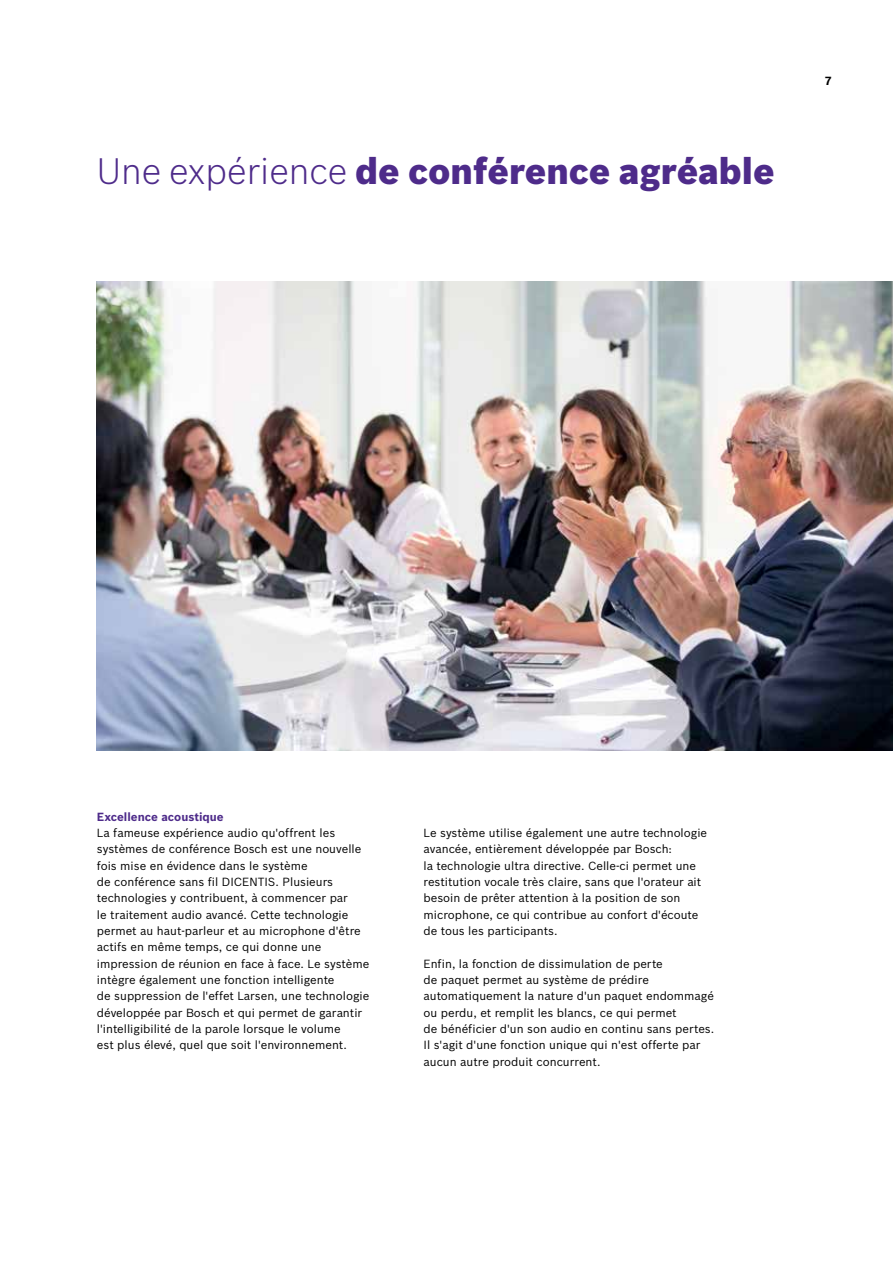
<style>
.page{position:relative;width:893px;height:1263px;background:#fff}
.page>*{position:absolute;margin:0;border:0;box-sizing:border-box;transform-origin:0 0}
.t1{font:900 36px "Bosch Sans";color:#4e2b8a}
.t2{font:11.55px/16.4px "Bosch Sans";color:#000}
.t3{font:700 11.55px "Bosch Sans";color:#4e2b8a}
.t4{font:700 11.55px "Bosch Sans";color:#000}
.s1{font-weight:300}
</style>
<div class="page">
<img style="left:97px;top:282px;width:796px;height:468px">
<h1 class="t1" style="left:97px;top:144px;width:679px"><span class="s1">Une expérience</span> de conférence agréable</h1>
<p class="t4" style="left:825px;top:72px;width:8px">7</p>
<p class="t3" style="left:97px;top:808px;width:128px">Excellence acoustique</p>
<p class="t2" style="left:97px;top:824px;width:274px">La fameuse expérience audio qu'offrent les systèmes de conférence Bosch est une nouvelle fois mise en évidence dans le système<br>de conférence sans fil DICENTIS. Plusieurs technologies y contribuent, à commencer par<br>le traitement audio avancé. Cette technologie permet au haut-parleur et au microphone d'être actifs en même temps, ce qui donne une impression de réunion en face à face. Le système intègre également une fonction intelligente<br>de suppression de l'effet Larsen, une technologie développée par Bosch et qui permet de garantir l'intelligibilité de la parole lorsque le volume<br>est plus élevé, quel que soit l'environnement.</p>
<p class="t2" style="left:423px;top:824px;width:285px">Le système utilise également une autre technologie avancée, entièrement développée par Bosch:<br>la technologie ultra directive. Celle-ci permet une restitution vocale très claire, sans que l'orateur ait besoin de prêter attention à la position de son microphone, ce qui contribue au confort d'écoute de tous les participants.</p>
<p class="t2" style="left:423px;top:955px;width:292px">Enfin, la fonction de dissimulation de perte<br>de paquet permet au système de prédire automatiquement la nature d'un paquet endommagé ou perdu, et remplit les blancs, ce qui permet<br>de bénéficier d'un son audio en continu sans pertes.<br>Il s'agit d'une fonction unique qui n'est offerte par aucun autre produit concurrent.</p>
</div>
